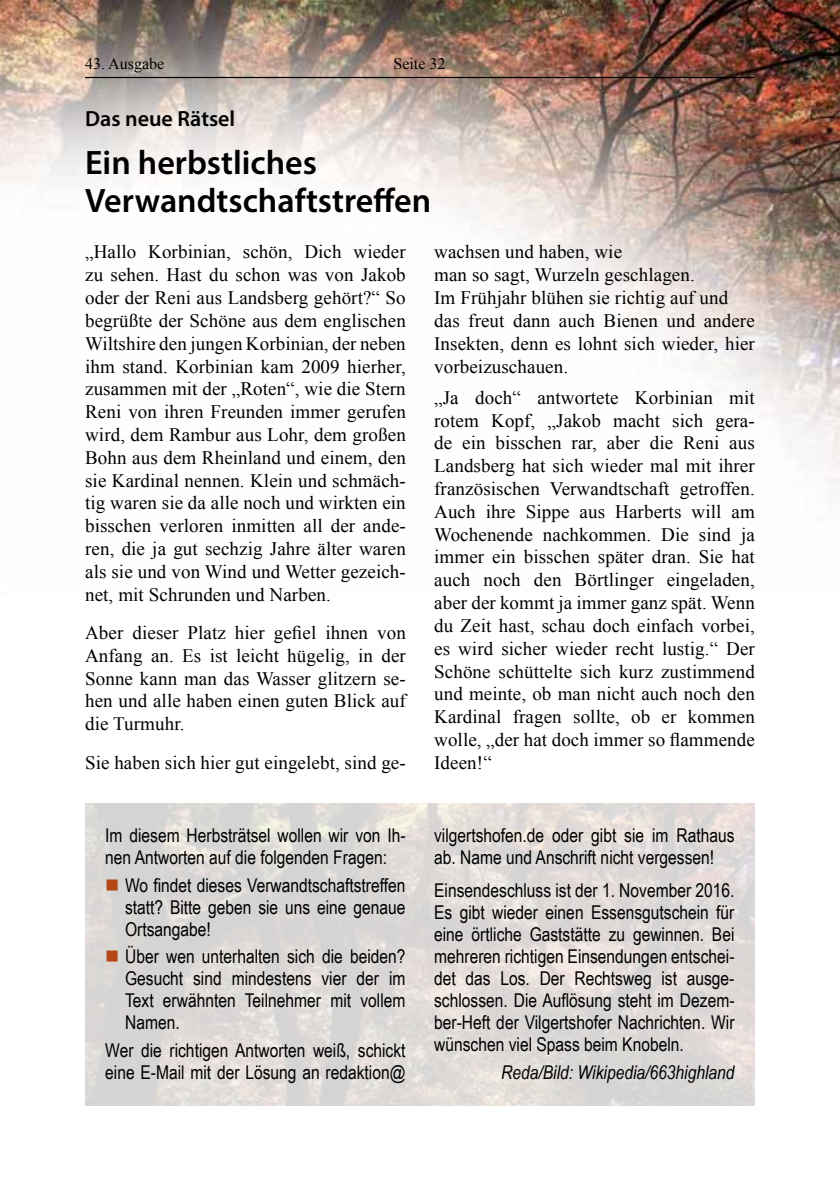
<style>
.page{position:relative;width:840px;height:1191px;background:#fff}
.page>*{position:absolute;margin:0;border:0;box-sizing:border-box;transform-origin:0 0}
.t1{font:600 34px/38px "Myriad Pro";color:#000}
.t2{font:600 22px "Myriad Pro";color:#000}
.t3{font:19px/22.8px "Times New Roman";letter-spacing:.005em;color:#000;text-align:justify}
.t4{font:19px/22px "Arial Narrow";color:#000}
.t5{font:italic 19px "Arial Narrow";color:#000}
.t6{font:16px "Times New Roman";color:#000}
.s1{color:#b44715}
</style>
<div class="page">
<img style="left:0;top:0;width:839px;height:484px">
<hr style="left:85px;top:77px;width:669px;height:1px;background:#000">
<p class="t6" style="left:85px;top:53px;width:81px">43. Ausgabe</p>
<p class="t6" style="left:393px;top:53px;width:53px">Seite 32</p>
<p class="t2" style="left:85px;top:105px;width:151px">Das neue Rätsel</p>
<h1 class="t1" style="left:85px;top:142px;width:347px">Ein herbstliches<br>Verwandtschaftstreffen</h1>
<p class="t3" style="left:85px;top:240px;width:322px">„Hallo Korbinian, schön, Dich wieder zu sehen. Hast du schon was von Jakob oder der Reni aus Landsberg gehört?“ So begrüßte der Schöne aus dem englischen Wiltshire den jungen Korbinian, der neben ihm stand. Korbinian kam 2009 hierher, zusammen mit der „Roten“, wie die Stern Reni von ihren Freunden immer gerufen wird, dem Rambur aus Lohr, dem großen Bohn aus dem Rheinland und einem, den sie Kardinal nennen. Klein und schmäch&shy;tig waren sie da alle noch und wirkten ein bisschen verloren inmitten all der ande&shy;ren, die ja gut sechzig Jahre älter waren als sie und von Wind und Wetter gezeich&shy;net, mit Schrunden und Narben.</p>
<p class="t3" style="left:85px;top:621px;width:322px">Aber dieser Platz hier gefiel ihnen von Anfang an. Es ist leicht hügelig, in der Sonne kann man das Wasser glitzern se&shy;hen und alle haben einen guten Blick auf die Turmuhr.</p>
<p class="t3" style="left:85px;top:750px;width:322px">Sie haben sich hier gut eingelebt, sind ge-</p>
<p class="t4" style="left:105px;top:823px;width:301px">Im diesem Herbsträtsel wollen wir von Ih&shy;nen Antworten auf die folgenden Fragen:</p>
<p class="t4" style="left:125px;top:873px;width:282px;text-align:justify;text-indent:-20px"><span class="s1">■</span> Wo findet dieses Verwandtschaftstreffen statt? Bitte geben sie uns eine genaue Ortsangabe!</p>
<p class="t4" style="left:125px;top:944px;width:282px;text-align:justify;text-indent:-20px"><span class="s1">■</span> Über wen unterhalten sich die beiden?<br>Gesucht sind mindestens vier der im Text erwähnten Teilnehmer mit vollem Namen.</p>
<p class="t4" style="left:105px;top:1038px;width:301px">Wer die richtigen Antworten weiß, schickt eine E-Mail mit der Lösung an redaktion@</p>
<p class="t3" style="left:434px;top:240px;width:322px;text-align:left">wachsen und haben, wie<br>man so sagt, Wurzeln geschlagen.<br>Im Frühjahr blühen sie richtig auf und das freut dann auch Bienen und andere<br>Insekten, denn es lohnt sich wieder, hier vorbeizuschauen.</p>
<p class="t3" style="left:434px;top:386px;width:322px">„Ja doch“ antwortete Korbinian mit rotem Kopf, „Jakob macht sich gera&shy;de ein bisschen rar, aber die Reni aus Landsberg hat sich wieder mal mit ihrer französischen Verwandtschaft getroffen.<br>Auch ihre Sippe aus Harberts will am Wochenende nachkommen. Die sind ja immer ein bisschen später dran. Sie hat auch noch den Börtlinger eingeladen, aber der kommt ja immer ganz spät. Wenn du Zeit hast, schau doch einfach vorbei, es wird sicher wieder recht lustig.“ Der Schöne schüttelte sich kurz zustimmend und meinte, ob man nicht auch noch den Kardinal fragen sollte, ob er kommen wolle, „der hat doch immer so flammende Ideen!“</p>
<p class="t4" style="left:434px;top:823px;width:302px">vilgertshofen.de oder gibt sie im Rathaus ab. Name und Anschrift nicht vergessen!</p>
<p class="t4" style="left:434px;top:879px;width:302px;text-align:justify">Einsendeschluss ist der 1. November 2016.<br>Es gibt wieder einen Essensgutschein für eine örtliche Gaststätte zu gewinnen. Bei mehreren richtigen Einsendungen entschei&shy;det das Los. Der Rechtsweg ist ausge&shy;schlossen. Die Auflösung steht im Dezem&shy;ber-Heft der Vilgertshofer Nachrichten. Wir wünschen viel Spass beim Knobeln.</p>
<p class="t5" style="left:501px;top:1059px;width:234px">Reda/Bild: Wikipedia/663highland</p>
</div>
